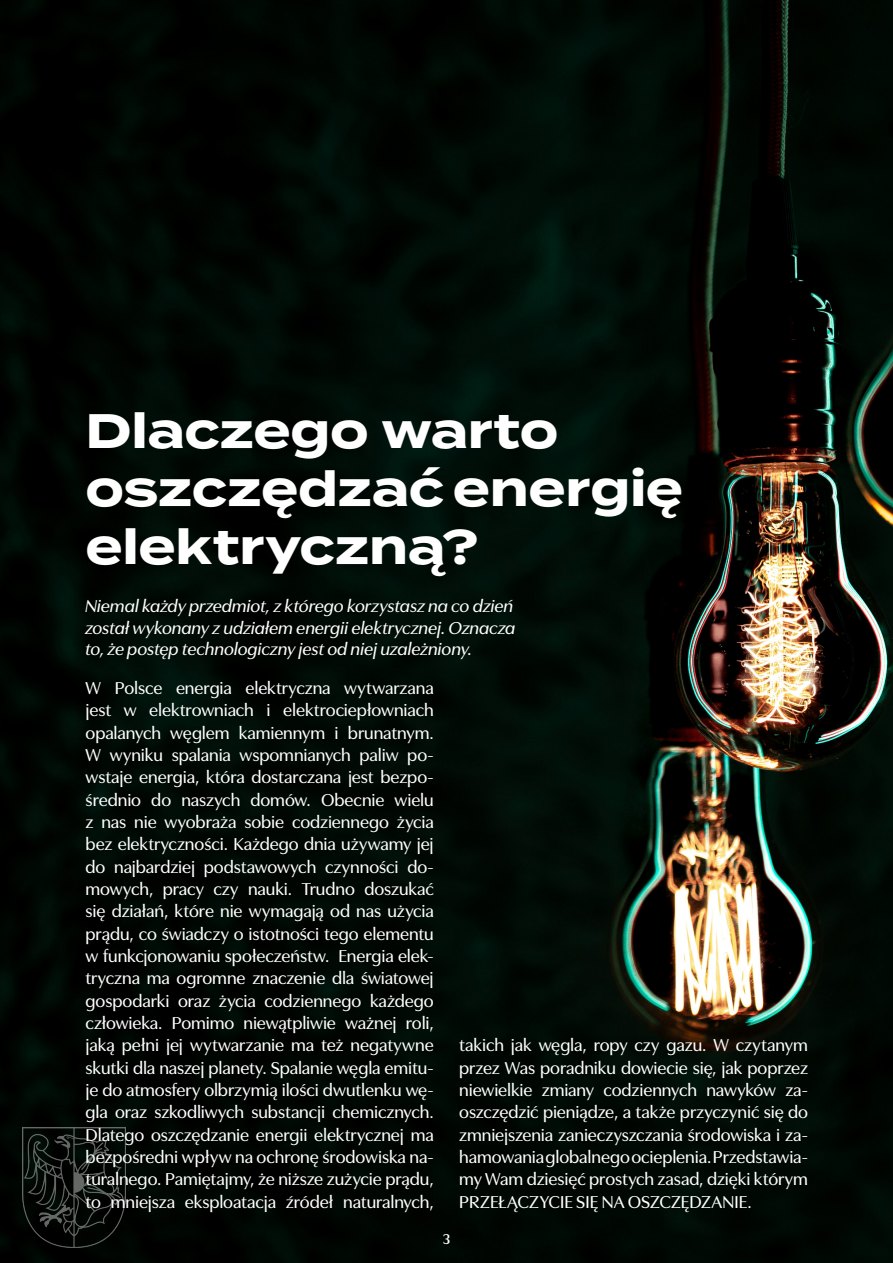
<style>
.page{position:relative;width:893px;height:1263px;background:#fff}
.page>*{position:absolute;margin:0;border:0;box-sizing:border-box;transform-origin:0 0}
.t1{font:700 48.3px/58.1px "Termina";letter-spacing:-.005em;color:#fff}
.t2{font:500 18px/22.4px "Utile Display";letter-spacing:-.005em;color:#fff;text-align:justify}
.t3{font:italic 500 18px/21.6px "Utile Display";letter-spacing:-.005em;color:#fff}
.t4{font:600 15px "Utile Display";color:#fff}
</style>
<div class="page">
<img style="left:0;top:0;width:893px;height:1263px">
<img style="left:23px;top:1127px;width:103px;height:120px">
<p class="t1" style="left:86px;top:402px;width:599px">Dlaczego warto oszczędzać energię elektryczną?</p>
<p class="t3" style="left:85px;top:594px;width:432px">Niemal każdy przedmiot, z którego korzystasz na co dzień został wykonany z udziałem energii elektrycznej. Oznacza to, że postęp technologiczny jest od niej uzależniony.</p>
<p class="t2" style="left:86px;top:675px;width:350px">W Polsce energia elektryczna wytwarzana jest w elektrowniach i elektrociepłowniach opalanych węglem kamiennym i brunatnym.<br>W wyniku spalania wspomnianych paliw po&shy;wstaje energia, która dostarczana jest bezpo&shy;średnio do naszych domów. Obecnie wielu z nas nie wyobraża sobie codziennego życia bez elektryczności. Każdego dnia używamy jej do najbardziej podstawowych czynności do&shy;mowych, pracy czy nauki. Trudno doszukać się działań, które nie wymagają od nas użycia prądu, co świadczy o istotności tego elementu w funkcjonowaniu społeczeństw. Energia elek&shy;tryczna ma ogromne znaczenie dla światowej gospodarki oraz życia codziennego każdego człowieka. Pomimo niewątpliwie ważnej roli, jaką pełni jej wytwarzanie ma też negatywne skutki dla naszej planety. Spalanie węgla emitu&shy;je do atmosfery olbrzymią ilości dwutlenku wę&shy;gla oraz szkodliwych substancji chemicznych.<br>Dlatego oszczędzanie energii elektrycznej ma bezpośredni wpływ na ochronę środowiska na&shy;turalnego. Pamiętajmy, że niższe zużycie prądu, to mniejsza eksploatacja źródeł naturalnych,</p>
<p class="t4" style="left:443px;top:1227px;width:9px">3</p>
<p class="t2" style="left:459px;top:1032px;width:350px">takich jak węgla, ropy czy gazu. W czytanym przez Was poradniku dowiecie się, jak poprzez niewielkie zmiany codziennych nawyków za&shy;oszczędzić pieniądze, a także przyczynić się do zmniejszenia zanieczyszczania środowiska i za&shy;hamowania globalnego ocieplenia. Przedstawia&shy;my Wam dziesięć prostych zasad, dzięki którym PRZEŁĄCZYCIE SIĘ NA OSZCZĘDZANIE.</p>
</div>
